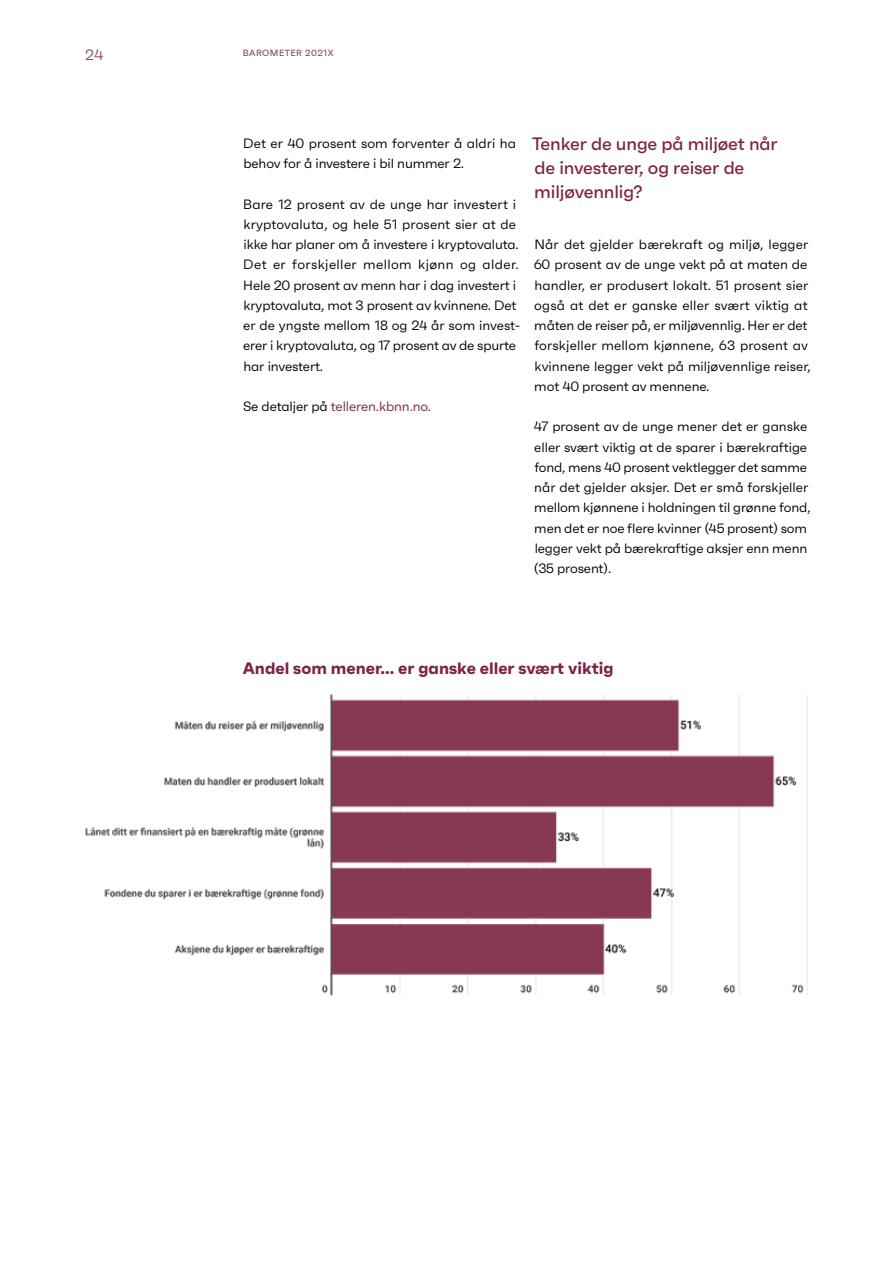
<style>
.page{position:relative;width:893px;height:1263px;background:#fff}
.page>*{position:absolute;margin:0;border:0;box-sizing:border-box;transform-origin:0 0}
.t1{font:500 18px/24px "Faktum";letter-spacing:-.01em;color:#7e2346}
.t2{font:700 16.5px "Faktum";color:#7e2346}
.t3{font:15px "Faktum";color:#8a4e61}
.t4{font:13.5px/20.2px "Faktum";letter-spacing:-.01em;color:#000}
.t5{font:13.5px "Faktum";letter-spacing:-.01em;color:#7e2346}
.t6{font:500 9px "Faktum";letter-spacing:.05em;color:#8a4e61}
.s1{color:#000}
</style>
<div class="page">
<img style="left:85px;top:695px;width:723px;height:301px">
<p class="t3" style="left:85px;top:46px;width:20px">24</p>
<p class="t6" style="left:243px;top:47px;width:92px">BAROMETER 2021X</p>
<p class="t4" style="left:243px;top:133px;width:274px">Det er 40 prosent som forventer å aldri ha behov for å investere i bil nummer 2.</p>
<p class="t4" style="left:243px;top:194px;width:279px">Bare 12 prosent av de unge har investert i kryptovaluta, og hele 51 prosent sier at de ikke har planer om å investere i kryptovaluta.<br>Det er forskjeller mellom kjønn og alder.<br>Hele 20 prosent av menn har i dag investert i kryptovaluta, mot 3 prosent av kvinnene. Det er de yngste mellom 18 og 24 år som invest&shy;erer i kryptovaluta, og 17 prosent av de spurte har investert.</p>
<p class="t5" style="left:243px;top:398px;width:189px"><span class="s1">Se detaljer på</span> telleren.kbnn.no.</p>
<h1 class="t1" style="left:532px;top:132px;width:247px">Tenker de unge på miljøet når de investerer, og reiser de miljøvennlig?</h1>
<p class="t4" style="left:534px;top:234px;width:279px">Når det gjelder bærekraft og miljø, legger 60 prosent av de unge vekt på at maten de handler, er produsert lokalt. 51 prosent sier også at det er ganske eller svært viktig at måten de reiser på, er miljøvennlig. Her er det forskjeller mellom kjønnene, 63 prosent av kvinnene legger vekt på miljøvennlige reiser, mot 40 prosent av mennene.</p>
<p class="t4" style="left:534px;top:416px;width:278px">47 prosent av de unge mener det er ganske eller svært viktig at de sparer i bærekraftige fond, mens 40 prosent vektlegger det samme når det gjelder aksjer. Det er små forskjeller mellom kjønnene i holdningen til grønne fond, men det er noe flere kvinner (45 prosent) som legger vekt på bærekraftige aksjer enn menn (35 prosent).</p>
<p class="t2" style="left:243px;top:658px;width:372px">Andel som mener... er ganske eller svært viktig</p>
</div>
